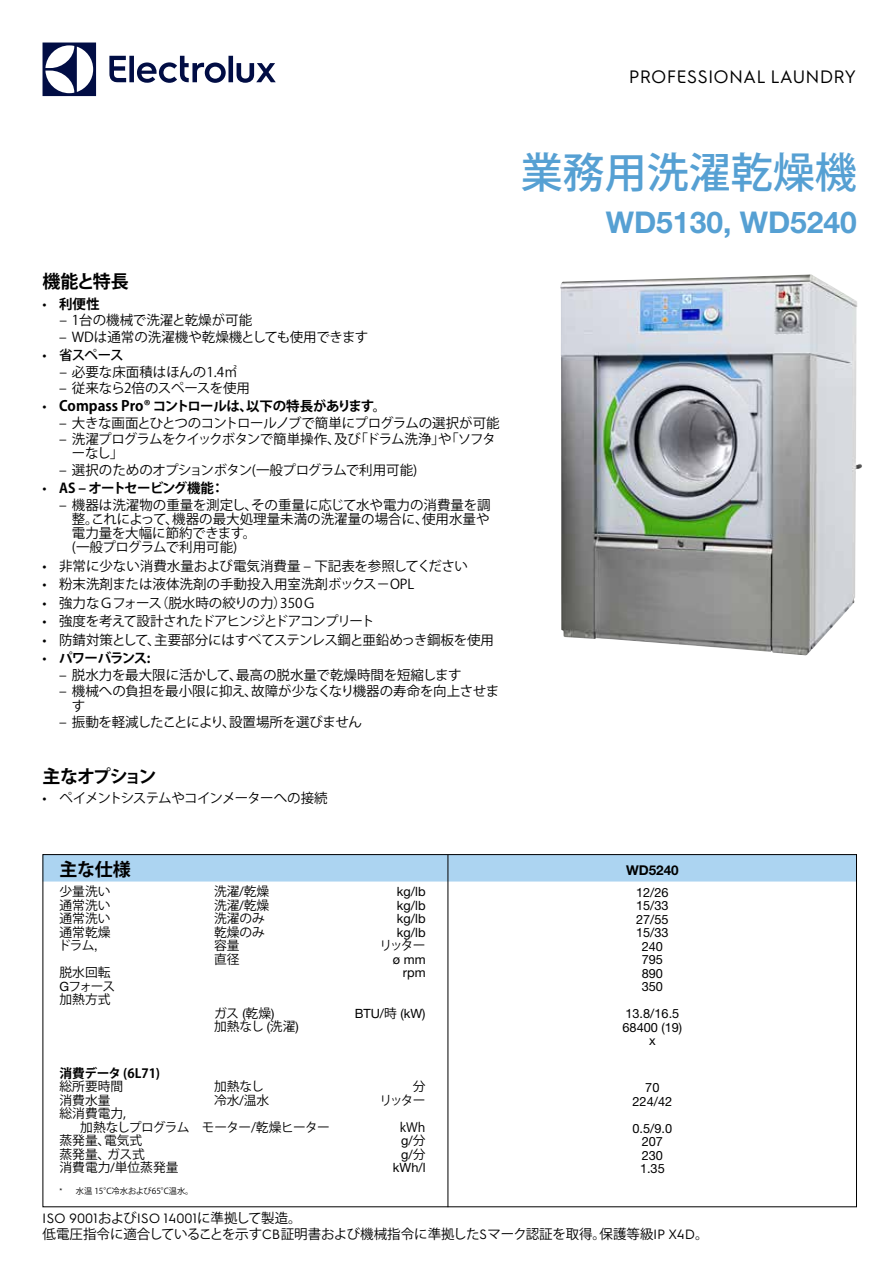
<style>
.page{position:relative;width:893px;height:1263px;background:#fff}
.page>*{position:absolute;margin:0;border:0;box-sizing:border-box;transform-origin:0 0}
.t1{font:500 42px "Koz Go Pro";color:#56a0d3}
.t2{font:700 30px "Helvetica Neue LT Pro";color:#56a0d3}
.t3{font:18px "Electrolux Sans";color:#000}
.t4{font:700 18px "Koz Go Pro";letter-spacing:-.06em;color:#000}
.t5{font:700 18px "Koz Go Pro";letter-spacing:-.09em;color:#000}
.t6{font:13.5px/14.2px "Koz Go Pro";letter-spacing:-.01em;color:#000}
.t7{font:700 13.5px "Koz Go Pro";letter-spacing:-.05em;color:#000}
.t8{font:13.5px/14.2px "Koz Go Pro";letter-spacing:-.05em;color:#000}
.t9{font:13.5px "Koz Go Pro";letter-spacing:-.03em;color:#000}
.t10{font:13.5px "Koz Go Pro";letter-spacing:-.06em;color:#000}
.t11{font:13.5px "Electrolux Sans";color:#000}
.t12{font:13.5px "Koz Go Pro";letter-spacing:-.055em;color:#000}
.t13{font:700 13.5px "Koz Go Pro";letter-spacing:-.07em;color:#000}
.t14{font:500 13.5px "Koz Go Pro";letter-spacing:-.055em;color:#000}
.t15{font:700 13.5px "Helvetica Neue LT Pro";color:#000}
.t16{font:12.75px/13.5px "Helvetica Neue LT Pro";color:#000;text-align:center}
.t17{font:12.75px "Koz Go Pro";color:#000}
.t18{font:12.75px/13.5px "Koz Go Pro";letter-spacing:-.035em;color:#000}
.t19{font:700 12.75px "Koz Go Pro";color:#000}
.t20{font:12.75px/13.5px "Koz Go Pro";letter-spacing:-.04em;color:#000}
.t21{font:8.25px "Koz Go Pro";color:#000}
.s1{font-weight:400}
.s2{font-size:14.25px}
.s3{font-family:"Helvetica Neue LT Pro"}
.s4{font-family:"Koz Go Pro"}
.s5{font-family:"Electrolux Sans"}
</style>
<div class="page">
<svg style="left:43px;top:43px;width:53px;height:53px"></svg>
<svg style="left:109px;top:56px;width:167px;height:27px"></svg>
<img style="left:560px;top:274px;width:302px;height:381px">
<div style="left:45px;top:856px;width:810px;height:25px;background:#acd4f1"></div>
<hr style="left:448px;top:855px;width:1px;height:352px;background:#000">
<h3 class="t3" style="left:629px;top:64px;width:229px">PROFESSIONAL LAUNDRY</h3>
<h3 class="t4" style="left:43px;top:270px;width:88px">機能と特長</h3>
<p class="t7" style="left:43px;top:295px;width:59px"><span class="s1">•</span> 利便性</p>
<p class="t6" style="left:60px;top:313px;width:194px">– 1台の機械で洗濯と乾燥が可能</p>
<p class="t6" style="left:59px;top:330px;width:311px">– WDは通常の洗濯機や乾燥機としても使用できます</p>
<p class="t14" style="left:43px;top:346px;width:82px"><span class="s1">•</span> 省スペース</p>
<p class="t6" style="left:60px;top:365px;width:180px">– 必要な床面積はほんの1.4㎡</p>
<p class="t6" style="left:59px;top:381px;width:192px">– 従来なら2倍のスペースを使用</p>
<p class="t7" style="left:43px;top:398px;width:345px"><span class="s1">•</span> <span class="s2">Compass Pro®</span> コントロールは、以下の特長があります。</p>
<p class="t9" style="left:59px;top:414px;width:442px">– 大きな画面とひとつのコントロールノブで簡単にプログラムの選択が可能</p>
<p class="t8" style="left:72px;top:432px;width:426px;text-indent:-13px">– 洗濯プログラムをクイックボタンで簡単操作、及び「ドラム洗浄」や「ソフターなし」</p>
<p class="t6" style="left:59px;top:463px;width:360px">– 選択のためのオプションボタン(一般プログラムで利用可能)</p>
<p class="t7" style="left:43px;top:480px;width:183px"><span class="s1">•</span> AS – オートセービング機能：</p>
<p class="t6" style="left:72px;top:498px;width:420px;text-indent:-13px">– 機器は洗濯物の重量を測定し、その重量に応じて水や電力の消費量を調整。これによって、機器の最大処理量未満の洗濯量の場合に、使用水量や電力量を大幅に節約できます。<br>(一般プログラムで利用可能)</p>
<p class="t6" style="left:43px;top:559px;width:427px">• 非常に少ない消費水量および電気消費量 – 下記表を参照してください</p>
<p class="t6" style="left:43px;top:578px;width:373px">• 粉末洗剤または液体洗剤の手動投入用室洗剤ボックス－OPL</p>
<p class="t6" style="left:43px;top:596px;width:275px">• 強力なＧフォース（脱水時の絞りの力）350Ｇ</p>
<p class="t10" style="left:43px;top:613px;width:334px">• 強度を考えて設計されたドアヒンジとドアコンプリート</p>
<p class="t6" style="left:43px;top:633px;width:453px">• 防錆対策として、主要部分にはすべてステンレス鋼と亜鉛めっき鋼板を使用</p>
<p class="t13" style="left:43px;top:650px;width:109px"><span class="s1">•</span> パワーバランス:</p>
<p class="t6" style="left:59px;top:668px;width:404px">– 脱水力を最大限に活かして、最高の脱水量で乾燥時間を短縮します</p>
<p class="t6" style="left:72px;top:684px;width:429px;text-indent:-13px">– 機械への負担を最小限に抑え、故障が少なくなり機器の寿命を向上させます</p>
<p class="t6" style="left:59px;top:715px;width:305px">– 振動を軽減したことにより、設置場所を選びません</p>
<h3 class="t5" style="left:43px;top:764px;width:115px">主なオプション</h3>
<p class="t12" style="left:43px;top:790px;width:287px">• ペイメントシステムやコインメーターへの接続</p>
<h1 class="t1" style="left:521px;top:145px;width:338px">業務用洗濯乾燥機</h1>
<h2 class="t2" style="left:606px;top:204px;width:253px">WD5130, WD5240</h2>
<h3 class="t4" style="left:60px;top:858px;width:73px">主な仕様</h3>
<p class="t17" style="left:60px;top:883px;width:52px">少量洗い</p>
<p class="t17" style="left:214px;top:883px;width:57px">洗濯<span class="s3">/</span>乾燥</p>
<p class="t16" style="left:397px;top:884px;width:30px">kg/lb</p>
<p class="t17" style="left:60px;top:896px;width:52px">通常洗い</p>
<p class="t17" style="left:214px;top:896px;width:57px">洗濯<span class="s3">/</span>乾燥</p>
<p class="t16" style="left:397px;top:898px;width:30px">kg/lb</p>
<p class="t17" style="left:60px;top:910px;width:52px">通常洗い</p>
<p class="t17" style="left:214px;top:910px;width:52px">洗濯のみ</p>
<p class="t16" style="left:397px;top:911px;width:30px">kg/lb</p>
<p class="t17" style="left:60px;top:923px;width:52px">通常乾燥</p>
<p class="t17" style="left:214px;top:923px;width:52px">乾燥のみ</p>
<p class="t16" style="left:397px;top:925px;width:30px">kg/lb</p>
<p class="t17" style="left:58px;top:937px;width:41px">ドラム<span class="s3">,</span></p>
<p class="t17" style="left:214px;top:937px;width:27px">容量</p>
<p class="t17" style="left:380px;top:937px;width:48px">リッター</p>
<p class="t17" style="left:214px;top:950px;width:27px">直径</p>
<p class="t16" style="left:393px;top:952px;width:34px">ø mm</p>
<p class="t17" style="left:60px;top:964px;width:52px">脱水回転</p>
<p class="t16" style="left:403px;top:965px;width:24px">rpm</p>
<p class="t20" style="left:60px;top:979px;width:57px"><span class="s3">G</span>フォース加熱方式</p>
<p class="t17" style="left:214px;top:1004px;width:62px">ガス <span class="s3">(</span>乾燥<span class="s3">)</span></p>
<p class="t16" style="left:355px;top:1006px;width:72px">BTU/<span class="s4">時</span> (kW)</p>
<p class="t17" style="left:214px;top:1018px;width:86px">加熱なし <span class="s3">(</span>洗濯<span class="s3">)</span></p>
<p class="t19" style="left:60px;top:1065px;width:102px">消費データ (6L71)</p>
<p class="t17" style="left:60px;top:1078px;width:65px">総所要時間</p>
<p class="t17" style="left:214px;top:1078px;width:51px">加熱なし</p>
<p class="t17" style="left:413px;top:1078px;width:14px">分</p>
<p class="t17" style="left:60px;top:1092px;width:52px">消費水量</p>
<p class="t17" style="left:214px;top:1092px;width:57px">冷水<span class="s3">/</span>温水</p>
<p class="t17" style="left:380px;top:1092px;width:48px">リッター</p>
<p class="t18" style="left:80px;top:1107px;width:251px;text-indent:-21px">総消費電力,<br>加熱なしプログラム　モーター/乾燥ヒーター</p>
<p class="t15" style="left:626px;top:861px;width:54px">WD5240</p>
<p class="t16" style="left:636px;top:885px;width:34px">12/26<br>15/33<br>27/55<br>15/33<br>240<br>795<br>890<br>350</p>
<p class="t16" style="left:622px;top:1007px;width:61px">13.8/16.5<br>68400 (19) x</p>
<p class="t16" style="left:633px;top:1081px;width:41px">70<br>224/42</p>
<p class="t16" style="left:633px;top:1121px;width:41px">0.5/9.0<br>207<br>230<br>1.35</p>
<p class="t17" style="left:400px;top:1119px;width:27px">kWh</p>
<p class="t17" style="left:60px;top:1132px;width:84px">蒸発量、電気式</p>
<p class="t16" style="left:401px;top:1134px;width:26px">g/<span class="s4">分</span></p>
<p class="t17" style="left:60px;top:1146px;width:87px">蒸発量、ガス式</p>
<p class="t16" style="left:401px;top:1147px;width:26px">g/<span class="s4">分</span></p>
<p class="t17" style="left:60px;top:1159px;width:120px">消費電力<span class="s3">/</span>単位蒸発量</p>
<p class="t16" style="left:393px;top:1161px;width:34px">kWh/l</p>
<p class="t21" style="left:59px;top:1185px;width:136px"><span class="s3">*</span> 水温 15°C冷水および65°C温水。</p>
<p class="t11" style="left:43px;top:1209px;width:260px">ISO 9001<span class="s4">および</span>ISO 14001<span class="s4">に準拠して製造。</span></p>
<p class="t6" style="left:43px;top:1228px;width:668px">低電圧指令に適合していることを示す<span class="s5">CB</span>証明書および機械指令に準拠した<span class="s5">S</span>マーク認証を取得。保護等級<span class="s5">IP X4D</span>。</p>
</div>
